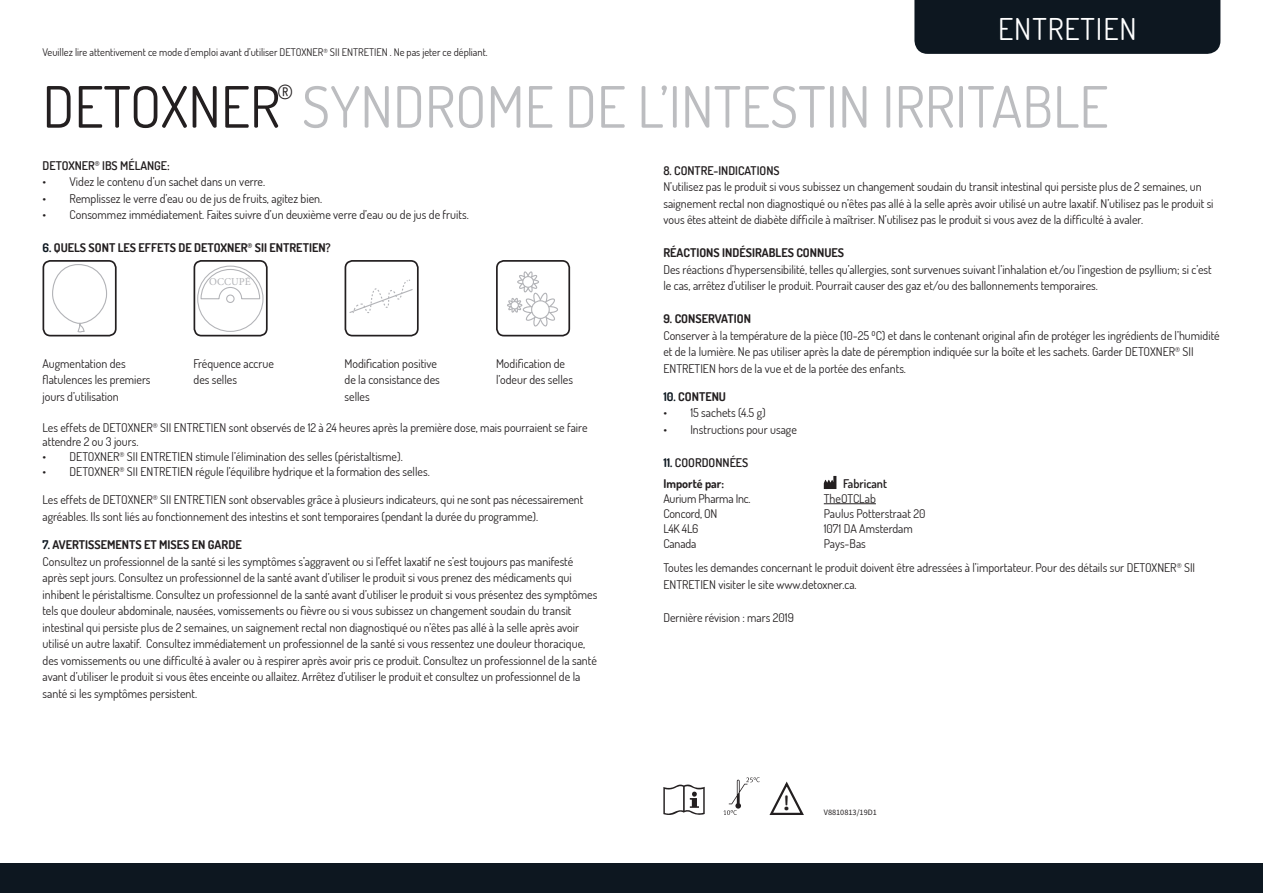
<style>
.page{position:relative;width:1263px;height:893px;background:#fff}
.page>*{position:absolute;margin:0;border:0;box-sizing:border-box;transform-origin:0 0}
.t1{font:57px "Dosis";color:#bcbdc0}
.t2{font:30px "Dosis";letter-spacing:.03em;color:#fff}
.t3{font:24px "Courier";color:#231f20;scale:.89 1}
.t4{font:22.5px "Dosis";color:#231f20}
.t5{font:12px/16.5px "Dosis";color:#231f20}
.t6{font:700 12px "Dosis";color:#231f20}
.t7{font:600 12px "Dosis";color:#231f20}
.t8{font:10.5px "Dosis";color:#231f20}
.t9{font:10.5px "Minion Pro";color:#b2b3b7}
.t10{font:8.25px "Source Sans Pro";color:#231f20}
.s1{color:#231f20}
.s2{color:#0d1720}
.s3{font-weight:700;color:#0d1720}
</style>
<div class="page">
<div style="left:0;top:863px;width:1263px;height:30px;background:#0d1720"></div>
<svg style="left:663px;top:784px;width:42px;height:31px"></svg>
<svg style="left:723px;top:777px;width:37px;height:38px"></svg>
<svg style="left:769px;top:781px;width:35px;height:34px"></svg>
<hr style="left:824px;top:503px;width:52px;height:1px;background:#231f20">
<svg style="left:824px;top:476px;width:12px;height:13px"></svg>
<div style="left:914px;top:0;width:306px;height:54px;background:#0d1720"></div>
<svg style="left:52px;top:264px;width:55px;height:69px"></svg>
<div style="left:43px;top:260px;width:74px;height:76px;border:2px solid #231f20;border-radius:7px"></div>
<div style="left:194px;top:260px;width:74px;height:76px;border:2px solid #231f20;border-radius:7px"></div>
<div style="left:197px;top:266px;width:67px;height:66px;border:1px solid #b2b3b7;border-radius:50%"></div>
<div style="left:226px;top:294px;width:9px;height:9px;border:1px solid #b2b3b7;border-radius:50%"></div>
<svg style="left:200px;top:268px;width:61px;height:32px"></svg>
<div style="left:345px;top:260px;width:74px;height:76px;border:2px solid #231f20;border-radius:7px"></div>
<svg style="left:349px;top:279px;width:64px;height:34px"></svg>
<div style="left:496px;top:260px;width:74px;height:76px;border:2px solid #231f20;border-radius:7px"></div>
<div style="left:540px;top:306px;width:18px;height:7px;border:1px solid #b2b3b7;border-radius:50%"></div>
<svg style="left:507px;top:271px;width:50px;height:56px"></svg>
<div style="left:511px;top:302px;width:7px;height:7px;background:#fff;border-radius:50%"></div>
<div style="left:510px;top:301px;width:9px;height:8px;border:1px solid #b2b3b7;border-radius:50%"></div>
<p class="t8" style="left:43px;top:45px;width:447px">Veuillez lire attentivement ce mode d’emploi avant d’utiliser DETOXNER<sup>®</sup> SII ENTRETIEN . Ne pas jeter ce dépliant.</p>
<p class="t2" style="left:998px;top:9px;width:140px">ENTRETIEN</p>
<p class="t4" style="left:277px;top:77px;width:18px">®</p>
<p class="t1" style="left:43px;top:69px;width:1067px"><span class="s1">DETOXNER</span> SYNDROME DE L’INTESTIN IRRITABLE</p>
<p class="t7" style="left:43px;top:157px;width:129px">DETOXNER<sup>®</sup> IBS MÉLANGE:</p>
<p class="t5" style="left:43px;top:173px;width:224px">• Videz le contenu d’un sachet dans un verre.</p>
<p class="t5" style="left:43px;top:190px;width:281px">• Remplissez le verre d’eau ou de jus de fruits, agitez bien.</p>
<p class="t5" style="left:43px;top:206px;width:428px">• Consommez immédiatement. Faites suivre d’un deuxième verre d’eau ou de jus de fruits.</p>
<p class="t6" style="left:43px;top:240px;width:290px"><span class="s2">6.</span> QUELS SONT LES EFFETS DE DETOXNER<sup>®</sup> SII ENTRETIEN?</p>
<p class="t9" style="left:209px;top:275px;width:43px">OCCUPÉ</p>
<p class="t5" style="left:43px;top:355px;width:110px">Augmentation des flatulences les premiers jours d’utilisation</p>
<p class="t5" style="left:194px;top:355px;width:82px">Fréquence accrue des selles</p>
<p class="t5" style="left:345px;top:355px;width:97px">Modification positive de la consistance des selles</p>
<p class="t5" style="left:496px;top:355px;width:78px">Modification de l’odeur des selles</p>
<p class="t5" style="left:43px;top:421px;width:546px;line-height:13.5px">Les effets de DETOXNER<sup>®</sup> SII ENTRETIEN sont observés de 12 à 24 heures après la première dose, mais pourraient se faire attendre 2 ou 3 jours.</p>
<p class="t5" style="left:43px;top:448px;width:362px">• DETOXNER<sup>®</sup> SII ENTRETIEN stimule l’élimination des selles (péristaltisme).</p>
<p class="t5" style="left:43px;top:463px;width:389px">• DETOXNER<sup>®</sup> SII ENTRETIEN régule l’équilibre hydrique et la formation des selles.</p>
<p class="t5" style="left:43px;top:491px;width:542px">Les effets de DETOXNER<sup>®</sup> SII ENTRETIEN sont observables grâce à plusieurs indicateurs, qui ne sont pas nécessairement agréables. Ils sont liés au fonctionnement des intestins et sont temporaires (pendant la durée du programme).</p>
<p class="t6" style="left:43px;top:537px;width:201px"><span class="s2">7.</span> AVERTISSEMENTS ET MISES EN GARDE</p>
<p class="t5" style="left:43px;top:553px;width:556px">Consultez un professionnel de la santé si les symptômes s’aggravent ou si l’effet laxatif ne s’est toujours pas manifesté après sept jours. Consultez un professionnel de la santé avant d’utiliser le produit si vous prenez des médicaments qui inhibent le péristaltisme. Consultez un professionnel de la santé avant d’utiliser le produit si vous présentez des symptômes tels que douleur abdominale, nausées, vomissements ou fièvre ou si vous subissez un changement soudain du transit intestinal qui persiste plus de 2 semaines, un saignement rectal non diagnostiqué ou n’êtes pas allé à la selle après avoir utilisé un autre laxatif. Consultez immédiatement un professionnel de la santé si vous ressentez une douleur thoracique, des vomissements ou une difficulté à avaler ou à respirer après avoir pris ce produit. Consultez un professionnel de la santé avant d’utiliser le produit si vous êtes enceinte ou allaitez. Arrêtez d’utiliser le produit et consultez un professionnel de la santé si les symptômes persistent.</p>
<p class="t7" style="left:663px;top:162px;width:118px">8. CONTRE-INDICATIONS</p>
<p class="t5" style="left:663px;top:178px;width:552px">N’utilisez pas le produit si vous subissez un changement soudain du transit intestinal qui persiste plus de 2 semaines, un saignement rectal non diagnostiqué ou n’êtes pas allé à la selle après avoir utilisé un autre laxatif. N’utilisez pas le produit si vous êtes atteint de diabète difficile à maîtriser. N’utilisez pas le produit si vous avez de la difficulté à avaler.</p>
<p class="t6" style="left:663px;top:245px;width:182px">RÉACTIONS INDÉSIRABLES CONNUES</p>
<p class="t5" style="left:663px;top:261px;width:550px">Des réactions d’hypersensibilité, telles qu’allergies, sont survenues suivant l’inhalation et/ou l’ingestion de psyllium; si c’est le cas, arrêtez d’utiliser le produit. Pourrait causer des gaz et/ou des ballonnements temporaires.</p>
<p class="t6" style="left:663px;top:311px;width:89px">9. CONSERVATION</p>
<p class="t5" style="left:663px;top:327px;width:558px">Conserver à la température de la pièce (10-25 ⁰C) et dans le contenant original afin de protéger les ingrédients de l’humidité et de la lumière. Ne pas utiliser après la date de péremption indiquée sur la boîte et les sachets. Garder DETOXNER<sup>®</sup> SII<br>ENTRETIEN hors de la vue et de la portée des enfants.</p>
<p class="t6" style="left:663px;top:388px;width:64px"><span class="s2">10.</span> CONTENU</p>
<p class="t5" style="left:663px;top:404px;width:104px">• 15 sachets (4.5 g)</p>
<p class="t5" style="left:663px;top:421px;width:135px">• Instructions pour usage</p>
<p class="t7" style="left:663px;top:454px;width:86px"><span class="s3">11.</span> COORDONNÉES</p>
<p class="t6" style="left:663px;top:476px;width:62px">Importé par:</p>
<p class="t5" style="left:663px;top:490px;width:89px">Aurium Pharma Inc.</p>
<p class="t5" style="left:663px;top:505px;width:56px">Concord, ON</p>
<p class="t5" style="left:663px;top:520px;width:37px">L4K 4L6</p>
<p class="t5" style="left:663px;top:535px;width:34px">Canada</p>
<p class="t7" style="left:843px;top:476px;width:46px">Fabricant</p>
<p class="t5" style="left:824px;top:490px;width:54px">TheOTCLab</p>
<p class="t5" style="left:824px;top:505px;width:103px">Paulus Potterstraat 20</p>
<p class="t5" style="left:824px;top:520px;width:91px">1071 DA Amsterdam</p>
<p class="t5" style="left:824px;top:535px;width:44px">Pays-Bas</p>
<p class="t5" style="left:663px;top:559px;width:533px">Toutes les demandes concernant le produit doivent être adressées à l’importateur. Pour des détails sur DETOXNER<sup>®</sup> SII<br>ENTRETIEN visiter le site www.detoxner.ca.</p>
<p class="t5" style="left:663px;top:609px;width:132px">Dernière révision : mars 2019</p>
<h3 class="t3" style="left:780px;top:784px;width:16px">!</h3>
<p class="t10" style="left:824px;top:807px;width:55px">V8810813/19D1</p>
</div>
